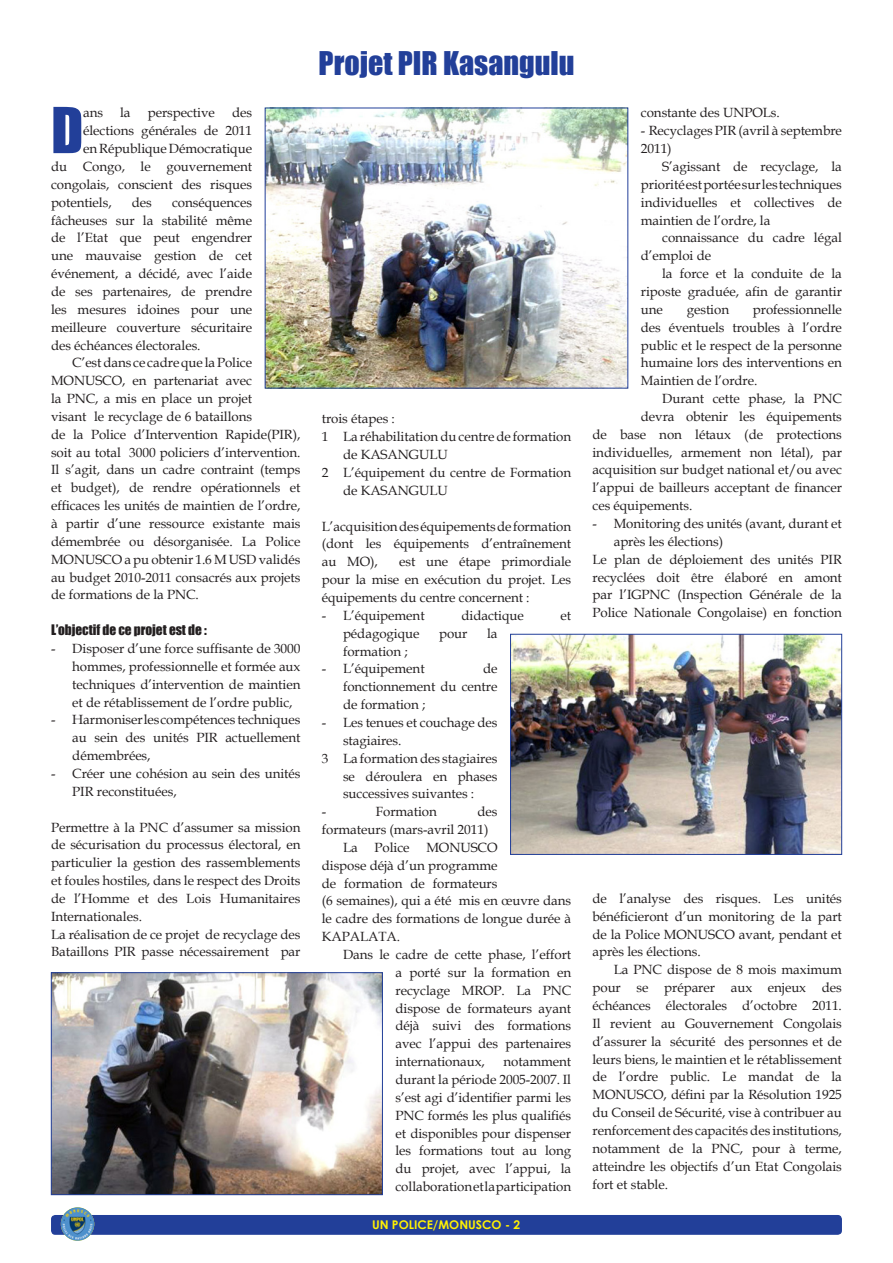
<style>
.page{position:relative;width:893px;height:1263px;background:#fff}
.page>*{position:absolute;margin:0;border:0;box-sizing:border-box;transform-origin:0 0}
.t1{font:58.5px "Impact";color:#223f99}
.t2{font:30px "Impact";color:#223f99}
.t3{font:13.35px/17.9px "Book Antiqua";letter-spacing:-.005em;color:#231f20;text-align:justify}
.t4{font:13.35px "Impact";letter-spacing:-.005em;color:#231f20}
.t5{font:700 12px "Century Gothic";color:#fff101}
</style>
<div class="page">
<div style="left:51px;top:1215px;width:791px;height:20px;background:#223f99;border-radius:4px"></div>
<img style="left:61px;top:1207px;width:33px;height:34px;border-radius:17px">
<img style="left:267px;top:110px;width:359px;height:276px">
<img style="left:53px;top:974px;width:328px;height:219px">
<div style="left:51px;top:972px;width:332px;height:223px;border:1px solid #223f99"></div>
<img style="left:512px;top:636px;width:328px;height:217px">
<div style="left:510px;top:634px;width:332px;height:221px;border:1px solid #223f99"></div>
<p class="t1" style="left:51px;top:85px;width:34px">D</p>
<p class="t3" style="left:83px;top:104px;width:21px">ans</p>
<p class="t3" style="left:120px;top:104px;width:12px">la</p>
<p class="t3" style="left:148px;top:104px;width:69px">perspective</p>
<p class="t3" style="left:232px;top:104px;width:22px">des</p>
<p class="t3" style="left:83px;top:122px;width:171px">élections générales de 2011</p>
<p class="t3" style="left:83px;top:139px;width:171px">en République Démocratique</p>
<p class="t3" style="left:51px;top:157px;width:203px">du Congo, le gouvernement</p>
<p class="t3" style="left:51px;top:175px;width:203px">congolais, conscient des risques</p>
<p class="t3" style="left:51px;top:193px;width:62px">potentiels,</p>
<p class="t3" style="left:132px;top:193px;width:22px">des</p>
<p class="t3" style="left:51px;top:193px;width:203px;text-indent:121px">conséquences fâcheuses sur la stabilité même de l’Etat que peut engendrer une mauvaise gestion de cet événement, a décidé, avec l’aide de ses partenaires, de prendre les mesures idoines pour une meilleure couverture sécuritaire des échéances électorales.</p>
<p class="t3" style="left:51px;top:354px;width:251px;text-align:left;text-indent:21px">C’est dans ce cadre que la Police MONUSCO, en partenariat avec<br>la PNC, a mis en place un projet<br>visant le recyclage de 6 bataillons<br>de la Police d’Intervention Rapide(PIR), soit au total 3000 policiers d’intervention.<br>Il s’agit, dans un cadre contraint (temps et budget), de rendre opérationnels et efficaces les unités de maintien de l’ordre, à partir d’une ressource existante mais démembrée ou désorganisée. La Police MONUSCO a pu obtenir 1.6 M USD validés au budget 2010-2011 consacrés aux projets de formations de la PNC.</p>
<p class="t4" style="left:51px;top:619px;width:157px">L’objectif de ce projet est de :</p>
<p class="t3" style="left:72px;top:639px;width:230px;text-indent:-21px">- Disposer d’une force suffisante de 3000 hommes, professionnelle et formée aux techniques d’intervention de maintien et de rétablissement de l’ordre public,</p>
<p class="t3" style="left:72px;top:711px;width:230px;text-indent:-21px">- Harmoniser les compétences techniques au sein des unités PIR actuellement démembrées,</p>
<p class="t3" style="left:72px;top:764px;width:230px;text-indent:-21px">- Créer une cohésion au sein des unités<br>PIR reconstituées,</p>
<p class="t3" style="left:51px;top:818px;width:251px">Permettre à la PNC d’assumer sa mission de sécurisation du processus électoral, en particulier la gestion des rassemblements et foules hostiles, dans le respect des Droits de l’Homme et des Lois Humanitaires Internationales.</p>
<p class="t3" style="left:51px;top:925px;width:251px">La réalisation de ce projet de recyclage des<br>Bataillons PIR passe nécessairement par</p>
<p class="t2" style="left:319px;top:40px;width:257px">Projet PIR Kasangulu</p>
<p class="t3" style="left:322px;top:410px;width:75px">trois étapes :</p>
<p class="t3" style="left:343px;top:427px;width:230px;text-indent:-21px">1 La réhabilitation du centre de formation de KASANGULU</p>
<p class="t3" style="left:343px;top:463px;width:230px;text-indent:-21px">2 L’équipement du centre de Formation de KASANGULU</p>
<p class="t3" style="left:322px;top:517px;width:251px">L’acquisition des équipements de formation (dont les équipements d’entraînement au MO),</p>
<p class="t3" style="left:322px;top:552px;width:251px;text-indent:78px">est une étape primordiale pour la mise en exécution du projet. Les équipements du centre concernent :</p>
<p class="t3" style="left:322px;top:606px;width:104px">- L’équipement</p>
<p class="t3" style="left:461px;top:606px;width:64px">didactique</p>
<p class="t3" style="left:560px;top:606px;width:12px">et</p>
<p class="t3" style="left:343px;top:624px;width:78px">pédagogique</p>
<p class="t3" style="left:439px;top:624px;width:30px">pour</p>
<p class="t3" style="left:487px;top:624px;width:12px">la</p>
<p class="t3" style="left:343px;top:642px;width:66px">formation ;</p>
<p class="t3" style="left:322px;top:660px;width:104px">- L’équipement</p>
<p class="t3" style="left:343px;top:660px;width:156px;text-indent:140px">de fonctionnement du centre de formation ;</p>
<p class="t3" style="left:343px;top:713px;width:156px;text-indent:-21px">- Les tenues et couchage des stagiaires.</p>
<p class="t3" style="left:343px;top:749px;width:156px;text-indent:-21px">3 La formation des stagiaires se déroulera en phases successives suivantes :</p>
<p class="t3" style="left:322px;top:802px;width:6px">-</p>
<p class="t3" style="left:376px;top:802px;width:63px">Formation</p>
<p class="t3" style="left:322px;top:802px;width:177px;text-indent:156px">des formateurs (mars-avril 2011)</p>
<p class="t3" style="left:343px;top:838px;width:16px">La</p>
<p class="t3" style="left:374px;top:838px;width:37px">Police</p>
<p class="t3" style="left:322px;top:838px;width:251px;text-align:left;text-indent:105px">MONUSCO<br>dispose déjà d’un programme<br>de formation de formateurs<br>(6 semaines), qui a été mis en œuvre dans le cadre des formations de longue durée à<br>KAPALATA.</p>
<p class="t3" style="left:395px;top:945px;width:177px;text-indent:-52px">Dans le cadre de cette phase, l’effort a porté sur la formation en recyclage MROP. La PNC dispose de formateurs ayant déjà suivi des formations avec l’appui des partenaires internationaux,</p>
<p class="t3" style="left:395px;top:1052px;width:177px;text-indent:108px">notamment durant la période 2005-2007. Il s’est agi d’identifier parmi les PNC formés les plus qualifiés et disponibles pour dispenser les formations tout au long du projet, avec l’appui, la collaboration et la participation</p>
<p class="t5" style="left:372px;top:1216px;width:150px">UN POLICE/MONUSCO - 2</p>
<p class="t3" style="left:641px;top:104px;width:140px">constante des UNPOLs.</p>
<p class="t3" style="left:641px;top:122px;width:203px">- Recyclages PIR (avril à septembre<br>2011)</p>
<p class="t3" style="left:641px;top:157px;width:203px;text-indent:21px">S’agissant de recyclage, la priorité est portée sur les techniques individuelles et collectives de maintien de l’ordre, la</p>
<p class="t3" style="left:641px;top:229px;width:203px;text-indent:21px">connaissance du cadre légal d’emploi de</p>
<p class="t3" style="left:641px;top:264px;width:203px;text-indent:21px">la force et la conduite de la riposte graduée, afin de garantir une</p>
<p class="t3" style="left:641px;top:300px;width:203px;text-indent:112px">professionnelle des éventuels troubles à l’ordre public et le respect de la personne humaine lors des interventions en Maintien de l’ordre.</p>
<p class="t3" style="left:662px;top:389px;width:181px">Durant cette phase, la PNC</p>
<p class="t3" style="left:641px;top:407px;width:203px">devra obtenir les équipements</p>
<p class="t3" style="left:592px;top:425px;width:251px">de base non létaux (de protections</p>
<p class="t3" style="left:592px;top:443px;width:251px">individuelles, armement non létal), par</p>
<p class="t3" style="left:592px;top:461px;width:251px">acquisition sur budget national et/ou avec</p>
<p class="t3" style="left:592px;top:479px;width:251px">l’appui de bailleurs acceptant de financer</p>
<p class="t3" style="left:592px;top:496px;width:101px">ces équipements.</p>
<p class="t3" style="left:614px;top:514px;width:230px;text-indent:-21px">- Monitoring des unités (avant, durant et après les élections)</p>
<p class="t3" style="left:592px;top:550px;width:251px">Le plan de déploiement des unités PIR recyclées doit être élaboré en amont par l’IGPNC (Inspection Générale de la Police Nationale Congolaise) en fonction</p>
<p class="t3" style="left:687px;top:300px;width:44px">gestion</p>
<p class="t3" style="left:592px;top:889px;width:251px">de l’analyse des risques. Les unités bénéficieront d’un monitoring de la part de la Police MONUSCO avant, pendant et après les élections.</p>
<p class="t3" style="left:592px;top:960px;width:251px;text-indent:21px">La PNC dispose de 8 mois maximum pour se préparer aux enjeux des échéances électorales d’octobre 2011.<br>Il revient au Gouvernement Congolais d’assurer la sécurité des personnes et de leurs biens, le maintien et le rétablissement de l’ordre public. Le mandat de la MONUSCO, défini par la Résolution 1925 du Conseil de Sécurité, vise à contribuer au renforcement des capacités des institutions, notamment de la PNC, pour à terme, atteindre les objectifs d’un Etat Congolais fort et stable.</p>
</div>
